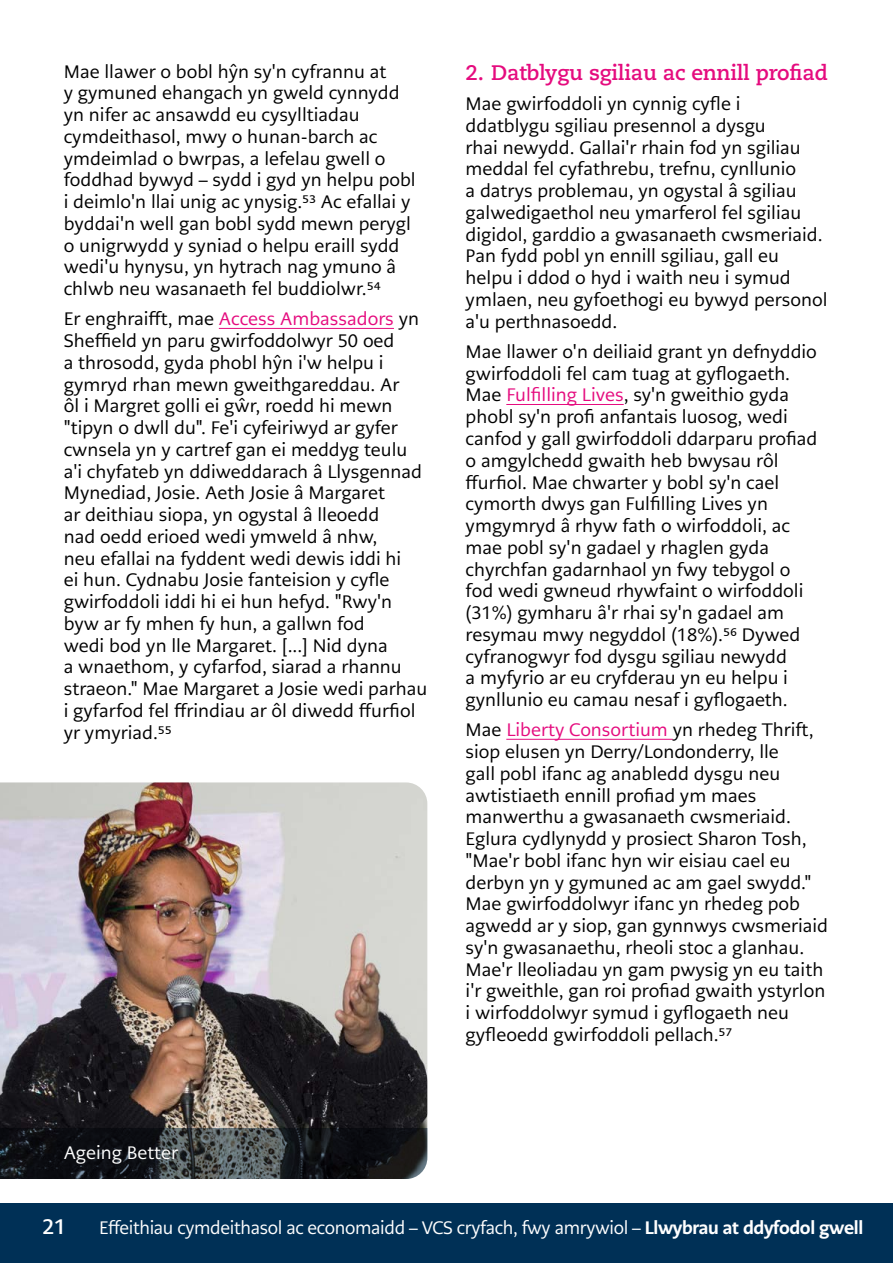
<style>
.page{position:relative;width:893px;height:1263px;background:#fff}
.page>*{position:absolute;margin:0;border:0;box-sizing:border-box;transform-origin:0 0}
.H3__Numbered_Heading{font:700 21px "Caecilia LT Pro 75";letter-spacing:-.01em;color:#e50b7e}
.t1{font:700 21px "PMN Caecilia Sans Head";color:#fff}
.P__Body{font:18px/21.8px "PMN Caecilia Sans Text";color:#000}
.A__Footer{font:18px "PMN Caecilia Sans Text";letter-spacing:-.02em;color:#fff}
.A__Footer-2{font:18px "PMN Caecilia Sans Text";color:#fff}
.s1{color:#e50b7e}
.s2{font-weight:800}
</style>
<div class="page">
<div style="left:0;top:1203px;width:893px;height:60px;background:#003056"></div>
<hr style="left:219px;top:328px;width:175px;height:1px;background:#e50b7e">
<hr style="left:506px;top:404px;width:118px;height:1px;background:#e50b7e">
<hr style="left:506px;top:739px;width:167px;height:1px;background:#e50b7e">
<img style="left:0;top:782px;width:427px;height:346px">
<svg style="left:0;top:1128px;width:427px;height:51px;background:#23272a"></svg>
<p class="P__Body" style="left:64px;top:60px;width:353px">Mae llawer o bobl hŷn sy'n cyfrannu at<br>y gymuned ehangach yn gweld cynnydd yn nifer ac ansawdd eu cysylltiadau cymdeithasol, mwy o hunan-barch ac ymdeimlad o bwrpas, a lefelau gwell o foddhad bywyd – sydd i gyd yn helpu pobl i deimlo'n llai unig ac ynysig.53 Ac efallai y byddai'n well gan bobl sydd mewn perygl o unigrwydd y syniad o helpu eraill sydd wedi'u hynysu, yn hytrach nag ymuno â chlwb neu wasanaeth fel buddiolwr.54</p>
<p class="P__Body" style="left:64px;top:308px;width:365px">Er enghraifft, mae <span class="s1">Access Ambassadors</span> yn Sheffield yn paru gwirfoddolwyr 50 oed<br>a throsodd, gyda phobl hŷn i'w helpu i gymryd rhan mewn gweithgareddau. Ar<br>ôl i Margret golli ei gŵr, roedd hi mewn "tipyn o dwll du". Fe'i cyfeiriwyd ar gyfer cwnsela yn y cartref gan ei meddyg teulu a'i chyfateb yn ddiweddarach â Llysgennad Mynediad, Josie. Aeth Josie â Margaret<br>ar deithiau siopa, yn ogystal â lleoedd<br>nad oedd erioed wedi ymweld â nhw,<br>neu efallai na fyddent wedi dewis iddi hi<br>ei hun. Cydnabu Josie fanteision y cyfle gwirfoddoli iddi hi ei hun hefyd. "Rwy'n byw ar fy mhen fy hun, a gallwn fod<br>wedi bod yn lle Margaret. [...] Nid dyna<br>a wnaethom, y cyfarfod, siarad a rhannu straeon." Mae Margaret a Josie wedi parhau i gyfarfod fel ffrindiau ar ôl diwedd ffurfiol yr ymyriad.55</p>
<p class="A__Footer-2" style="left:64px;top:1141px;width:116px">Ageing Better</p>
<h3 class="H3__Numbered_Heading" style="left:466px;top:58px;width:364px">2. Datblygu sgiliau ac ennill profiad</h3>
<p class="P__Body" style="left:466px;top:93px;width:363px">Mae gwirfoddoli yn cynnig cyfle i ddatblygu sgiliau presennol a dysgu<br>rhai newydd. Gallai'r rhain fod yn sgiliau meddal fel cyfathrebu, trefnu, cynllunio<br>a datrys problemau, yn ogystal â sgiliau galwedigaethol neu ymarferol fel sgiliau digidol, garddio a gwasanaeth cwsmeriaid.<br>Pan fydd pobl yn ennill sgiliau, gall eu helpu i ddod o hyd i waith neu i symud ymlaen, neu gyfoethogi eu bywyd personol a'u perthnasoedd.</p>
<p class="P__Body" style="left:466px;top:341px;width:353px">Mae llawer o'n deiliaid grant yn defnyddio gwirfoddoli fel cam tuag at gyflogaeth.<br>Mae <span class="s1">Fulfilling Lives</span>, sy'n gweithio gyda phobl sy'n profi anfantais luosog, wedi canfod y gall gwirfoddoli ddarparu profiad o amgylchedd gwaith heb bwysau rôl ffurfiol. Mae chwarter y bobl sy'n cael cymorth dwys gan Fulfilling Lives yn ymgymryd â rhyw fath o wirfoddoli, ac mae pobl sy'n gadael y rhaglen gyda chyrchfan gadarnhaol yn fwy tebygol o fod wedi gwneud rhywfaint o wirfoddoli (31%) gymharu â'r rhai sy'n gadael am resymau mwy negyddol (18%).56 Dywed cyfranogwyr fod dysgu sgiliau newydd<br>a myfyrio ar eu cryfderau yn eu helpu i gynllunio eu camau nesaf i gyflogaeth.</p>
<p class="P__Body" style="left:466px;top:719px;width:364px">Mae <span class="s1">Liberty Consortium</span> yn rhedeg Thrift, siop elusen yn Derry/Londonderry, lle<br>gall pobl ifanc ag anabledd dysgu neu awtistiaeth ennill profiad ym maes manwerthu a gwasanaeth cwsmeriaid.<br>Eglura cydlynydd y prosiect Sharon Tosh, "Mae'r bobl ifanc hyn wir eisiau cael eu derbyn yn y gymuned ac am gael swydd." Mae gwirfoddolwyr ifanc yn rhedeg pob agwedd ar y siop, gan gynnwys cwsmeriaid sy'n gwasanaethu, rheoli stoc a glanhau.<br>Mae'r lleoliadau yn gam pwysig yn eu taith i'r gweithle, gan roi profiad gwaith ystyrlon i wirfoddolwyr symud i gyflogaeth neu gyfleoedd gwirfoddoli pellach.57</p>
<p class="t1" style="left:43px;top:1213px;width:25px">21</p>
<p class="A__Footer" style="left:99px;top:1216px;width:766px">Effeithiau cymdeithasol ac economaidd – VCS cryfach, fwy amrywiol – <span class="s2">Llwybrau at ddyfodol gwell</span></p>
</div>
